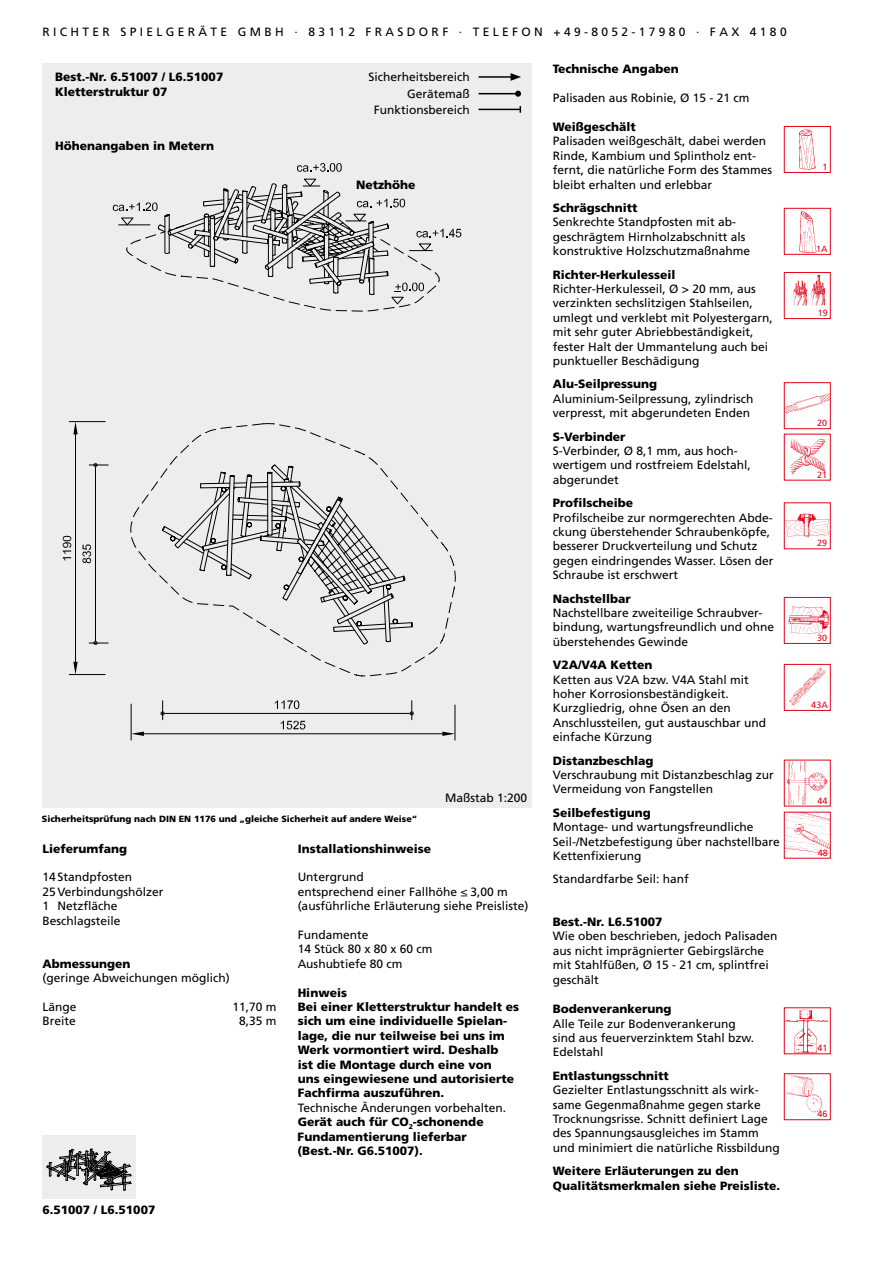
<style>
.page{position:relative;width:893px;height:1263px;background:#fff}
.page>*{position:absolute;margin:0;border:0;box-sizing:border-box;transform-origin:0 0}
.t1{font:12px/14.4px "Frutiger LT Std";color:#000}
.t2{font:900 12px/14.4px "Frutiger LT Std";color:#000}
.t3{font:900 9px "Frutiger LT Std";color:#000}
.t4{font:9px "Frutiger LT Std";color:#e3051b}
.s1{font-weight:400}
</style>
<div class="page">
<div style="left:784px;top:126px;width:47px;height:47px;border:1px solid #e3051b"></div>
<img style="left:799px;top:129px;width:17px;height:41px">
<img style="left:799px;top:211px;width:18px;height:42px">
<div style="left:784px;top:208px;width:47px;height:47px;border:1px solid #e3051b"></div>
<img style="left:793px;top:276px;width:33px;height:30px">
<div style="left:784px;top:272px;width:47px;height:47px;border:1px solid #e3051b"></div>
<div style="left:784px;top:382px;width:47px;height:47px;border:1px solid #e3051b"></div>
<img style="left:785px;top:385px;width:45px;height:37px">
<div style="left:784px;top:434px;width:47px;height:46px;border:1px solid #e3051b"></div>
<img style="left:790px;top:439px;width:36px;height:35px">
<div style="left:784px;top:502px;width:47px;height:47px;border:1px solid #e3051b"></div>
<img style="left:784px;top:513px;width:46px;height:25px">
<div style="left:784px;top:597px;width:47px;height:47px;border:1px solid #e3051b"></div>
<img style="left:788px;top:606px;width:41px;height:28px">
<div style="left:784px;top:760px;width:47px;height:46px;border:1px solid #e3051b"></div>
<img style="left:787px;top:762px;width:43px;height:43px">
<img style="left:786px;top:814px;width:43px;height:40px">
<div style="left:784px;top:812px;width:47px;height:46px;border:1px solid #e3051b"></div>
<div style="left:784px;top:1007px;width:47px;height:47px;border:1px solid #e3051b"></div>
<img style="left:785px;top:1008px;width:44px;height:46px">
<div style="left:784px;top:1073px;width:47px;height:47px;border:1px solid #e3051b"></div>
<img style="left:786px;top:1074px;width:36px;height:38px">
<img style="left:789px;top:667px;width:37px;height:39px">
<div style="left:784px;top:664px;width:47px;height:47px;border:1px solid #e3051b"></div>
<div style="left:43px;top:64px;width:488px;height:744px;background:#ededed"></div>
<div style="left:43px;top:1135px;width:93px;height:64px;background:#ededed"></div>
<svg style="left:46px;top:1149px;width:86px;height:42px"></svg>
<hr style="left:479px;top:76px;width:34px;height:2px;background:#000">
<svg style="left:511px;top:73px;width:10px;height:8px"></svg>
<hr style="left:479px;top:93px;width:39px;height:1px;background:#000">
<svg style="left:515px;top:91px;width:6px;height:6px"></svg>
<hr style="left:479px;top:109px;width:41px;height:1px;background:#000">
<svg style="left:297px;top:163px;width:45px;height:9px"></svg>
<svg style="left:113px;top:179px;width:348px;height:133px"></svg>
<svg style="left:130px;top:423px;width:326px;height:253px"></svg>
<hr style="left:131px;top:704px;width:1px;height:36px;background:#000">
<hr style="left:455px;top:705px;width:1px;height:35px;background:#000">
<hr style="left:144px;top:733px;width:298px;height:1px;background:#000">
<svg style="left:131px;top:732px;width:13px;height:4px"></svg>
<svg style="left:442px;top:732px;width:13px;height:4px"></svg>
<svg style="left:281px;top:721px;width:24px;height:8px"></svg>
<hr style="left:167px;top:713px;width:240px;height:1px;background:#000">
<svg style="left:160px;top:701px;width:7px;height:19px"></svg>
<svg style="left:407px;top:701px;width:7px;height:19px"></svg>
<svg style="left:275px;top:700px;width:24px;height:9px"></svg>
<hr style="left:95px;top:469px;width:1px;height:170px;background:#000">
<svg style="left:89px;top:639px;width:19px;height:6px"></svg>
<svg style="left:89px;top:463px;width:19px;height:6px"></svg>
<svg style="left:83px;top:544px;width:8px;height:19px"></svg>
<hr style="left:69px;top:674px;width:36px;height:1px;background:#000">
<hr style="left:69px;top:421px;width:36px;height:1px;background:#000">
<hr style="left:75px;top:434px;width:1px;height:228px;background:#000">
<svg style="left:73px;top:662px;width:5px;height:12px"></svg>
<svg style="left:73px;top:422px;width:5px;height:12px"></svg>
<svg style="left:63px;top:536px;width:8px;height:24px"></svg>
<p class="t1" style="left:43px;top:25px;width:746px">R I C H T E R S P I E L G E R Ä T E G M B H · 8 3 1 1 2 F R A S D O R F · T E L E F O N + 4 9 - 8 0 5 2 - 1 7 9 8 0 · F A X 4 1 8 0</p>
<p class="t2" style="left:55px;top:70px;width:170px">Best.-Nr. 6.51007 / L6.51007<br>Kletterstruktur 07</p>
<p class="t2" style="left:55px;top:138px;width:160px">Höhenangaben in Metern</p>
<p class="t1" style="left:368px;top:69px;width:103px;line-height:16.2px;text-align:right">Sicherheitsbereich<br>Gerätemaß<br>Funktionsbereich</p>
<p class="t2" style="left:356px;top:178px;width:61px">Netzhöhe</p>
<p class="t1" style="left:445px;top:790px;width:84px">Maßstab 1:200</p>
<p class="t3" style="left:42px;top:813px;width:377px">Sicherheitsprüfung nach DIN EN 1176 und „gleiche Sicherheit auf andere Weise“</p>
<p class="t2" style="left:43px;top:841px;width:86px">Lieferumfang</p>
<p class="t1" style="left:43px;top:870px;width:123px">14Standpfosten<br>25Verbindungshölzer<br>1 Netzfläche<br>Beschlagsteile</p>
<p class="t2" style="left:43px;top:956px;width:90px">Abmessungen</p>
<p class="t1" style="left:43px;top:971px;width:189px">(geringe Abweichungen möglich)</p>
<p class="t1" style="left:43px;top:999px;width:36px">Länge</p>
<p class="t1" style="left:232px;top:999px;width:46px">11,70 m</p>
<p class="t1" style="left:43px;top:1014px;width:35px">Breite</p>
<p class="t1" style="left:239px;top:1014px;width:39px">8,35 m</p>
<p class="t2" style="left:43px;top:1203px;width:114px">6.51007 / L6.51007</p>
<p class="t2" style="left:298px;top:841px;width:135px">Installationshinweise</p>
<p class="t1" style="left:298px;top:870px;width:232px">Untergrund<br>entsprechend einer Fallhöhe ≤ 3,00 m (ausführliche Erläuterung siehe Preisliste)</p>
<p class="t1" style="left:298px;top:927px;width:136px">Fundamente<br>14 Stück 80 x 80 x 60 cm<br>Aushubtiefe 80 cm</p>
<p class="t2" style="left:298px;top:985px;width:223px">Hinweis<br>Bei einer Kletterstruktur handelt es sich um eine individuelle Spielan&shy;lage, die nur teilweise bei uns im<br>Werk vormontiert wird. Deshalb<br>ist die Montage durch eine von<br>uns eingewiesene und autorisierte<br>Fachfirma auszuführen.</p>
<p class="t2" style="left:298px;top:1100px;width:210px"><span class="s1">Technische Änderungen vorbehalten.<br></span>Gerät auch für CO<sub>2</sub>-schonende<br>Fundamentierung lieferbar (Best.-Nr. G6.51007).</p>
<p class="t2" style="left:553px;top:61px;width:127px">Technische Angaben</p>
<p class="t1" style="left:553px;top:90px;width:198px">Palisaden aus Robinie, Ø 15 - 21 cm</p>
<p class="t2" style="left:553px;top:120px;width:85px">Weißgeschält</p>
<p class="t1" style="left:553px;top:134px;width:221px">Palisaden weißgeschält, dabei werden Rinde, Kambium und Splintholz ent&shy;fernt, die natürliche Form des Stammes bleibt erhalten und erlebbar</p>
<p class="t2" style="left:553px;top:201px;width:86px">Schrägschnitt</p>
<p class="t1" style="left:553px;top:215px;width:199px">Senkrechte Standpfosten mit ab&shy;geschrägtem Hirnholzabschnitt als konstruktive Holzschutzmaßnahme</p>
<p class="t2" style="left:553px;top:267px;width:124px">Richter-Herkulesseil</p>
<p class="t1" style="left:553px;top:282px;width:222px">Richter-Herkulesseil, Ø &gt; 20 mm, aus verzinkten sechslitzigen Stahlseilen, umlegt und verklebt mit Polyestergarn, mit sehr guter Abriebbeständigkeit, fester Halt der Ummantelung auch bei punktueller Beschädigung</p>
<p class="t2" style="left:553px;top:377px;width:106px">Alu-Seilpressung</p>
<p class="t1" style="left:553px;top:391px;width:202px">Aluminium-Seilpressung, zylindrisch verpresst, mit abgerundeten Enden</p>
<p class="t2" style="left:553px;top:429px;width:74px">S-Verbinder</p>
<p class="t1" style="left:553px;top:444px;width:200px">S-Verbinder, Ø 8,1 mm, aus hoch&shy;wertigem und rostfreiem Edelstahl, abgerundet</p>
<p class="t2" style="left:553px;top:496px;width:82px">Profilscheibe</p>
<p class="t1" style="left:553px;top:510px;width:222px">Profilscheibe zur normgerechten Abde&shy;ckung überstehender Schraubenköpfe, besserer Druckverteilung und Schutz gegen eindringendes Wasser. Lösen der Schraube ist erschwert</p>
<p class="t2" style="left:553px;top:591px;width:80px">Nachstellbar</p>
<p class="t1" style="left:553px;top:606px;width:223px">Nachstellbare zweiteilige Schraubver&shy;bindung, wartungsfreundlich und ohne überstehendes Gewinde</p>
<p class="t2" style="left:553px;top:658px;width:101px">V2A/V4A Ketten</p>
<p class="t1" style="left:553px;top:672px;width:215px">Ketten aus V2A bzw. V4A Stahl mit hoher Korrosionsbeständigkeit.<br>Kurzgliedrig, ohne Ösen an den<br>Anschlussteilen, gut austauschbar und einfache Kürzung</p>
<p class="t2" style="left:553px;top:753px;width:102px">Distanzbeschlag</p>
<p class="t1" style="left:553px;top:768px;width:222px">Verschraubung mit Distanzbeschlag zur<br>Vermeidung von Fangstellen</p>
<p class="t2" style="left:553px;top:805px;width:100px">Seilbefestigung</p>
<p class="t1" style="left:553px;top:820px;width:229px">Montage- und wartungsfreundliche<br>Seil-/Netzbefestigung über nachstellbare<br>Kettenfixierung</p>
<p class="t1" style="left:553px;top:871px;width:138px">Standardfarbe Seil: hanf</p>
<p class="t2" style="left:553px;top:915px;width:111px">Best.-Nr. L6.51007</p>
<p class="t1" style="left:553px;top:929px;width:226px">Wie oben beschrieben, jedoch Palisaden aus nicht imprägnierter Gebirgslärche mit Stahlfüßen, Ø 15 - 21 cm, splintfrei geschält</p>
<p class="t2" style="left:553px;top:1002px;width:120px">Bodenverankerung</p>
<p class="t1" style="left:553px;top:1016px;width:203px">Alle Teile zur Bodenverankerung sind aus feuerverzinktem Stahl bzw.<br>Edelstahl</p>
<p class="t2" style="left:553px;top:1068px;width:118px">Entlastungsschnitt</p>
<p class="t1" style="left:553px;top:1083px;width:229px">Gezielter Entlastungsschnitt als wirk&shy;same Gegenmaßnahme gegen starke Trocknungsrisse. Schnitt definiert Lage des Spannungsausgleiches im Stamm und minimiert die natürliche Rissbildung</p>
<p class="t2" style="left:553px;top:1164px;width:229px">Weitere Erläuterungen zu den<br>Qualitätsmerkmalen siehe Preisliste.</p>
<p class="t4" style="left:822px;top:162px;width:7px">1</p>
<p class="t4" style="left:816px;top:243px;width:13px">1A</p>
<p class="t4" style="left:818px;top:308px;width:12px">19</p>
<p class="t4" style="left:817px;top:418px;width:12px">20</p>
<p class="t4" style="left:817px;top:469px;width:12px">21</p>
<p class="t4" style="left:817px;top:538px;width:12px">29</p>
<p class="t4" style="left:817px;top:632px;width:12px">30</p>
<p class="t4" style="left:811px;top:699px;width:18px">43A</p>
<p class="t4" style="left:817px;top:795px;width:12px">44</p>
<p class="t4" style="left:818px;top:847px;width:12px">48</p>
<p class="t4" style="left:817px;top:1043px;width:12px">41</p>
<p class="t4" style="left:818px;top:1109px;width:12px">46</p>
</div>
